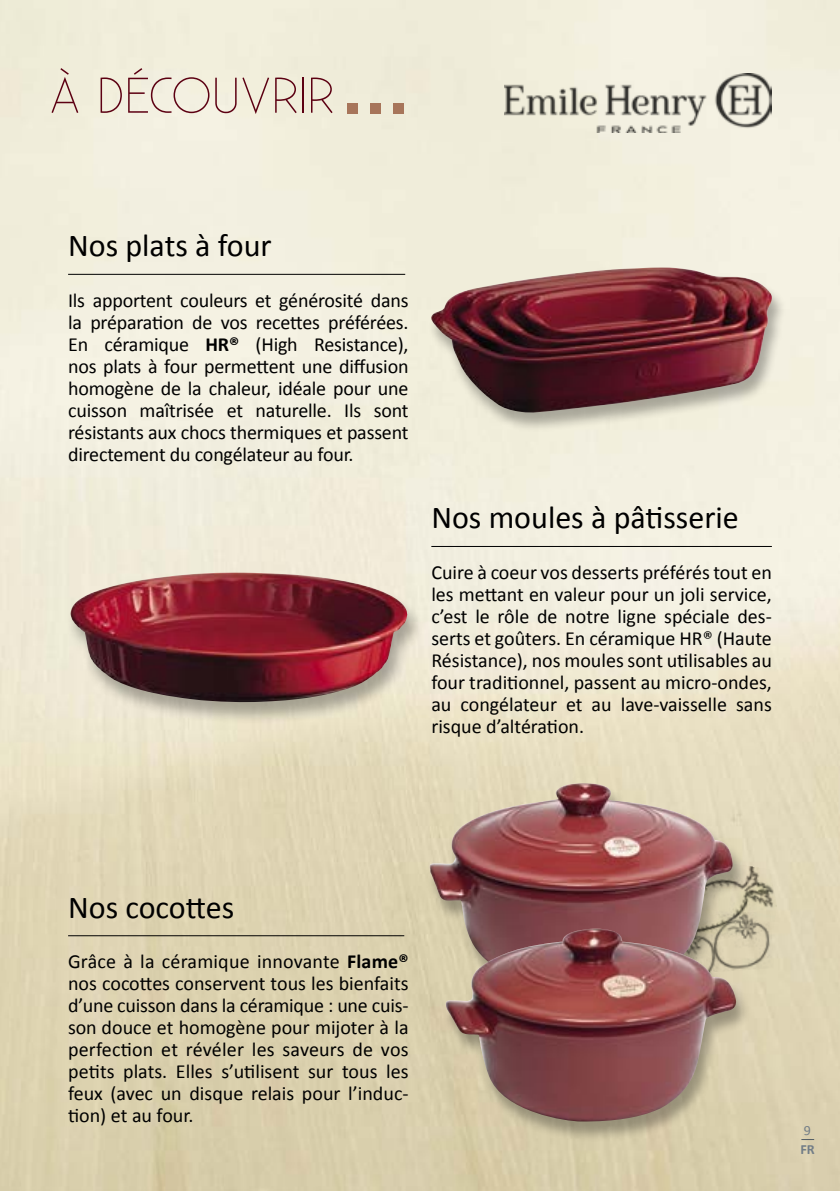
<style>
.page{position:relative;width:840px;height:1191px;background:#fff}
.page>*{position:absolute;margin:0;border:0;box-sizing:border-box;transform-origin:0 0}
.t1{font:300 172px "Existence";color:#a7755a}
.t2{font:300 50px "Existence";color:#5c0012}
.t3{font:32px "Calibri";color:#000}
.t4{font:20px/22px "Calibri";color:#000;text-align:justify}
.t5{font:700 14px "Calibri";color:#727d87}
.t6{font:14px "Calibri";color:#727d87}
.s1{font-weight:700}
</style>
<div class="page">
<img style="left:0;top:0;width:839px;height:1191px">
<svg style="left:801px;top:1139px;width:12px;height:1px"></svg>
<img style="left:504px;top:73px;width:267px;height:60px">
<div style="left:66px;top:573px;width:357px;height:151px;background:#000;opacity:.3"></div>
<img style="left:71px;top:572px;width:336px;height:130px">
<hr style="left:431px;top:546px;width:340px;height:1px;background:#000">
<hr style="left:68px;top:274px;width:337px;height:1px;background:#000">
<div style="left:427px;top:269px;width:358px;height:163px;background:#000;opacity:.3"></div>
<img style="left:431px;top:268px;width:340px;height:144px">
<hr style="left:68px;top:935px;width:336px;height:1px;background:#000">
<img style="left:750px;top:949px;width:23px;height:23px">
<img style="left:747px;top:859px;width:29px;height:90px">
<div style="left:426px;top:784px;width:321px;height:222px;background:#000;opacity:.3"></div>
<img style="left:427px;top:783px;width:305px;height:203px">
<div style="left:441px;top:929px;width:309px;height:213px;background:#000;opacity:.3"></div>
<img style="left:444px;top:928px;width:292px;height:194px">
<h2 class="t2" style="left:49px;top:58px;width:287px">À DÉCOUVRIR</h2>
<h1 class="t1" style="left:336px;top:-75px;width:79px">...</h1>
<h3 class="t3" style="left:68px;top:225px;width:205px">Nos plats à four</h3>
<p class="t4" style="left:68px;top:289px;width:342px">Ils apportent couleurs et générosité dans la préparation de vos recettes préférées.<br>En céramique <span class="s1">HR®</span> (High Resistance), nos plats à four permettent une diffusion homogène de la chaleur, idéale pour une cuisson maîtrisée et naturelle. Ils sont résistants aux chocs thermiques et passent directement du congélateur au four.</p>
<h3 class="t3" style="left:431px;top:497px;width:309px">Nos moules à pâtisserie</h3>
<p class="t4" style="left:431px;top:561px;width:342px">Cuire à coeur vos desserts préférés tout en les mettant en valeur pour un joli service, c’est le rôle de notre ligne spéciale des&shy;serts et goûters. En céramique HR® (Haute Résistance), nos moules sont utilisables au four traditionnel, passent au micro-ondes, au congélateur et au lave-vaisselle sans risque d’altération.</p>
<h3 class="t3" style="left:68px;top:887px;width:167px">Nos cocottes</h3>
<p class="t4" style="left:68px;top:950px;width:342px">Grâce à la céramique innovante <span class="s1">Flame® </span>nos cocottes conservent tous les bienfaits d’une cuisson dans la céramique : une cuis&shy;son douce et homogène pour mijoter à la perfection et révéler les saveurs de vos petits plats. Elles s’utilisent sur tous les feux (avec un disque relais pour l’induc&shy;tion) et au four.</p>
<p class="t6" style="left:803px;top:1122px;width:9px">9</p>
<p class="t5" style="left:799px;top:1140px;width:16px">FR</p>
</div>
